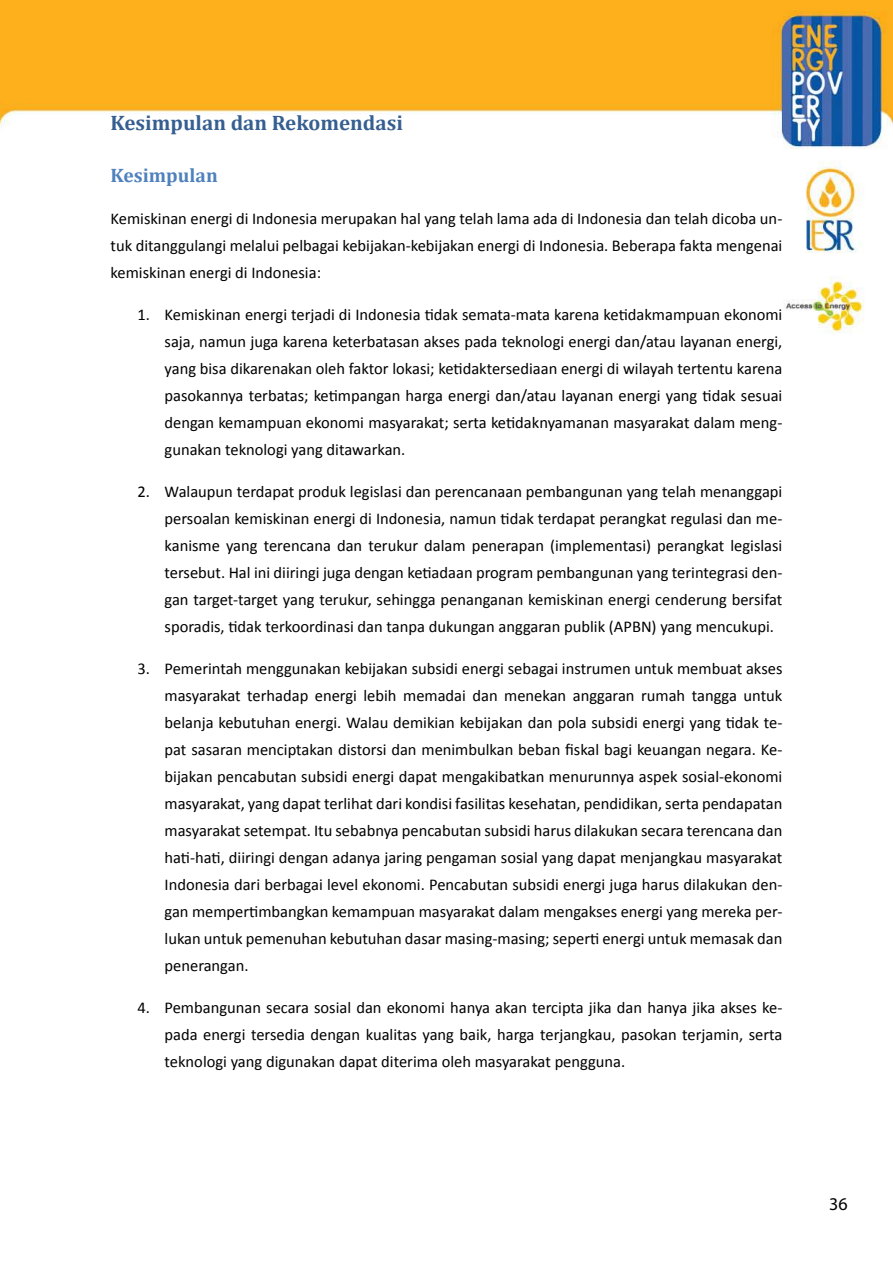
<style>
.page{position:relative;width:893px;height:1263px;background:#fff}
.page>*{position:absolute;margin:0;border:0;box-sizing:border-box;transform-origin:0 0}
.t1{font:700 21px "Cambria";color:#365f91}
.t2{font:700 19.5px "Cambria";color:#4f81bd}
.t3{font:18px "Myriad Pro";color:#000}
.t4{font:16.5px/27px "Calibri";color:#000;text-align:justify}
</style>
<div class="page">
<img style="left:0;top:0;width:893px;height:334px">
<p class="t1" style="left:111px;top:110px;width:294px">Kesimpulan dan Rekomendasi</p>
<p class="t2" style="left:111px;top:164px;width:109px">Kesimpulan</p>
<p class="t4" style="left:111px;top:204px;width:673px">Kemiskinan energi di Indonesia merupakan hal yang telah lama ada di Indonesia dan telah dicoba un&shy;tuk ditanggulangi melalui pelbagai kebijakan-kebijakan energi di Indonesia. Beberapa fakta mengenai kemiskinan energi di Indonesia:</p>
<p class="t4" style="left:165px;top:300px;width:619px;text-indent:-27px">1. Kemiskinan energi terjadi di Indonesia tidak semata-mata karena ketidakmampuan ekonomi saja, namun juga karena keterbatasan akses pada teknologi energi dan/atau layanan energi, yang bisa dikarenakan oleh faktor lokasi; ketidaktersediaan energi di wilayah tertentu karena pasokannya terbatas; ketimpangan harga energi dan/atau layanan energi yang tidak sesuai dengan kemampuan ekonomi masyarakat; serta ketidaknyamanan masyarakat dalam meng&shy;gunakan teknologi yang ditawarkan.</p>
<p class="t4" style="left:165px;top:477px;width:619px;text-indent:-27px">2. Walaupun terdapat produk legislasi dan perencanaan pembangunan yang telah menanggapi persoalan kemiskinan energi di Indonesia, namun tidak terdapat perangkat regulasi dan me&shy;kanisme yang terencana dan terukur dalam penerapan (implementasi) perangkat legislasi tersebut. Hal ini diiringi juga dengan ketiadaan program pembangunan yang terintegrasi den&shy;gan target-target yang terukur, sehingga penanganan kemiskinan energi cenderung bersifat sporadis, tidak terkoordinasi dan tanpa dukungan anggaran publik (APBN) yang mencukupi.</p>
<p class="t4" style="left:165px;top:654px;width:619px;text-indent:-27px">3. Pemerintah menggunakan kebijakan subsidi energi sebagai instrumen untuk membuat akses masyarakat terhadap energi lebih memadai dan menekan anggaran rumah tangga untuk belanja kebutuhan energi. Walau demikian kebijakan dan pola subsidi energi yang tidak te&shy;pat sasaran menciptakan distorsi dan menimbulkan beban fiskal bagi keuangan negara. Ke&shy;bijakan pencabutan subsidi energi dapat mengakibatkan menurunnya aspek sosial-ekonomi masyarakat, yang dapat terlihat dari kondisi fasilitas kesehatan, pendidikan, serta pendapatan masyarakat setempat. Itu sebabnya pencabutan subsidi harus dilakukan secara terencana dan hati-hati, diiringi dengan adanya jaring pengaman sosial yang dapat menjangkau masyarakat Indonesia dari berbagai level ekonomi. Pencabutan subsidi energi juga harus dilakukan den&shy;gan mempertimbangkan kemampuan masyarakat dalam mengakses energi yang mereka per&shy;lukan untuk pemenuhan kebutuhan dasar masing-masing; seperti energi untuk memasak dan penerangan.</p>
<p class="t4" style="left:165px;top:993px;width:619px;text-indent:-27px">4. Pembangunan secara sosial dan ekonomi hanya akan tercipta jika dan hanya jika akses ke&shy;pada energi tersedia dengan kualitas yang baik, harga terjangkau, pasokan terjamin, serta teknologi yang digunakan dapat diterima oleh masyarakat pengguna.</p>
<p class="t3" style="left:829px;top:1193px;width:20px">36</p>
</div>
